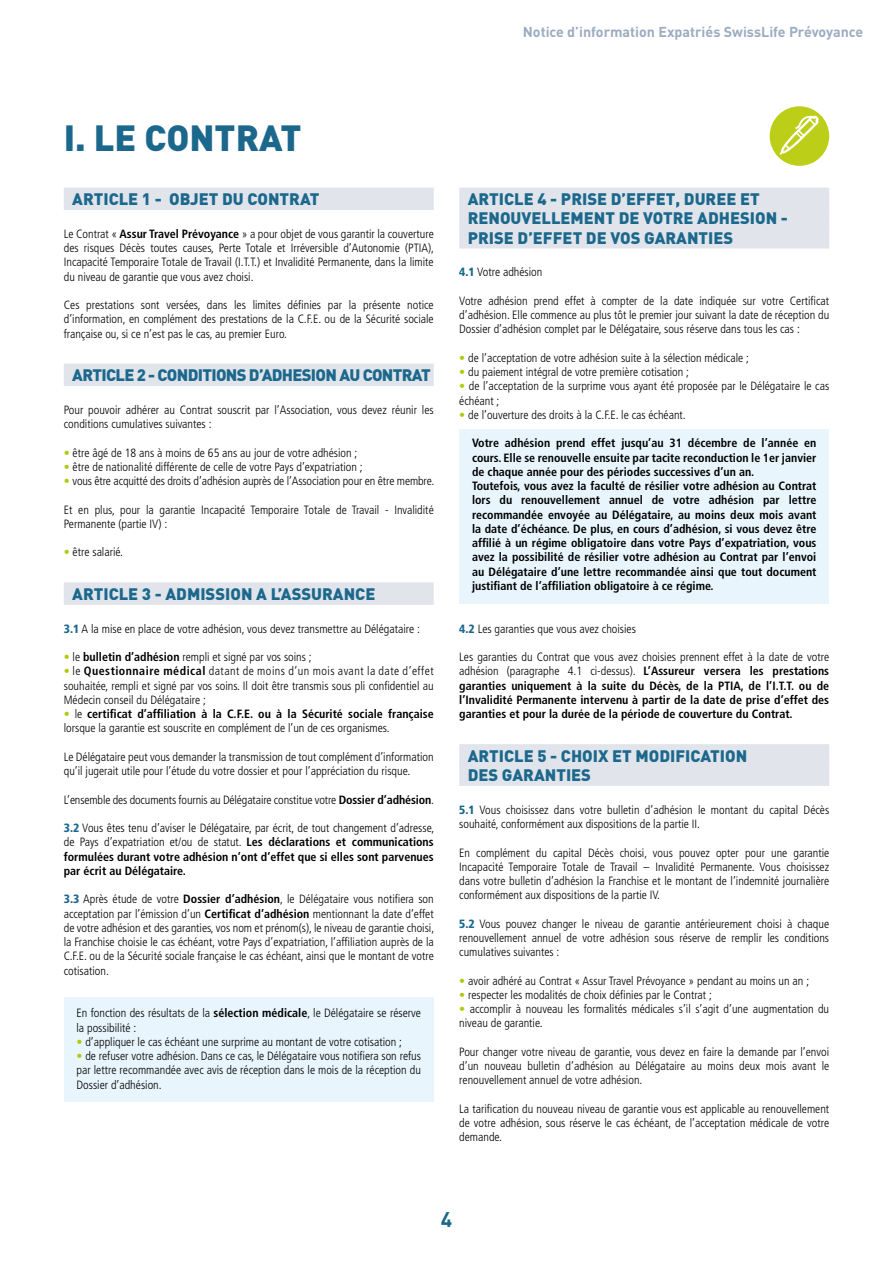
<style>
.page{position:relative;width:893px;height:1263px;background:#fff}
.page>*{position:absolute;margin:0;border:0;box-sizing:border-box;transform-origin:0 0}
.t1{font:900 36px "DIN";color:#1c688c}
.t2{font:700 21px "DIN";color:#1c688c}
.t3{font:900 16.5px/19.2px "DIN";color:#1c688c}
.t4{font:900 16.5px "DIN";letter-spacing:-.04em;color:#1c688c}
.t5{font:700 14.25px "DIN";color:#9bacc1}
.t6{font:300 condensed 12px/14.2px "Frutiger LT Std";color:#000;text-align:justify}
.t7{font:700 condensed 12px/14.2px "Frutiger LT Std";color:#000;text-align:justify}
.s1{font-weight:700}
.s2{color:#b1c906}
.s3{font-weight:900;color:#1c688c}
.s4{font-weight:300}
</style>
<div class="page">
<div style="left:64px;top:998px;width:370px;height:104px;background:#e8f5fc"></div>
<div style="left:459px;top:429px;width:370px;height:175px;background:#e8f5fc"></div>
<div style="left:64px;top:188px;width:370px;height:22px;background:#e1e5eb"></div>
<div style="left:64px;top:364px;width:370px;height:22px;background:#e1e5eb"></div>
<div style="left:64px;top:582px;width:370px;height:23px;background:#e1e5eb"></div>
<div style="left:459px;top:188px;width:370px;height:22px;background:#e1e5eb"></div>
<div style="left:459px;top:207px;width:370px;height:22px;background:#e1e5eb"></div>
<div style="left:459px;top:226px;width:370px;height:23px;background:#e1e5eb"></div>
<div style="left:459px;top:744px;width:370px;height:23px;background:#e1e5eb"></div>
<div style="left:459px;top:763px;width:370px;height:23px;background:#e1e5eb"></div>
<div style="left:770px;top:106px;width:59px;height:60px;background:#bdce18;border-radius:50%"></div>
<svg style="left:780px;top:115px;width:39px;height:40px"></svg>
<p class="t5" style="left:523px;top:23px;width:342px">Notice d’information Expatriés SwissLife Prévoyance</p>
<h1 class="t1" style="left:64px;top:114px;width:239px">I. LE CONTRAT</h1>
<h3 class="t3" style="left:72px;top:189px;width:249px">ARTICLE 1 - OBJET DU CONTRAT</h3>
<p class="t6" style="left:64px;top:227px;width:372px">Le Contrat « <span class="s1">Assur Travel Prévoyance</span> » a pour objet de vous garantir la couverture des risques Décès toutes causes, Perte Totale et Irréversible d’Autonomie (PTIA), Incapacité Temporaire Totale de Travail (I.T.T.) et Invalidité Permanente, dans la limite du niveau de garantie que vous avez choisi.</p>
<p class="t6" style="left:64px;top:298px;width:371px">Ces prestations sont versées, dans les limites définies par la présente notice d’information, en complément des prestations de la C.F.E. ou de la Sécurité sociale française ou, si ce n’est pas le cas, au premier Euro.</p>
<h3 class="t4" style="left:72px;top:364px;width:360px">ARTICLE 2 - CONDITIONS D’ADHESION AU CONTRAT</h3>
<p class="t6" style="left:64px;top:403px;width:371px">Pour pouvoir adhérer au Contrat souscrit par l’Association, vous devez réunir les conditions cumulatives suivantes :</p>
<p class="t6" style="left:64px;top:446px;width:295px"><span class="s2">•</span> être âgé de 18 ans à moins de 65 ans au jour de votre adhésion ;</p>
<p class="t6" style="left:64px;top:460px;width:300px"><span class="s2">•</span> être de nationalité différente de celle de votre Pays d’expatriation ;</p>
<p class="t6" style="left:64px;top:474px;width:372px"><span class="s2">•</span> vous être acquitté des droits d’adhésion auprès de l’Association pour en être membre.</p>
<p class="t6" style="left:64px;top:503px;width:371px">Et en plus, pour la garantie Incapacité Temporaire Totale de Travail - Invalidité<br>Permanente (partie IV) :</p>
<p class="t6" style="left:64px;top:545px;width:61px"><span class="s2">•</span> être salarié.</p>
<h3 class="t3" style="left:72px;top:583px;width:305px">ARTICLE 3 - ADMISSION A L’ASSURANCE</h3>
<p class="t6" style="left:64px;top:622px;width:358px"><span class="s3">3.1</span> A la mise en place de votre adhésion, vous devez transmettre au Délégataire :</p>
<p class="t6" style="left:64px;top:650px;width:250px"><span class="s2">•</span> le <span class="s1">bulletin d’adhésion</span> rempli et signé par vos soins ;</p>
<p class="t6" style="left:64px;top:664px;width:371px"><span class="s2">•</span> le <span class="s1">Questionnaire médical</span> datant de moins d’un mois avant la date d’effet souhaitée, rempli et signé par vos soins. Il doit être transmis sous pli confidentiel au Médecin conseil du Délégataire ;</p>
<p class="t6" style="left:64px;top:707px;width:371px"><span class="s2">•</span> le <span class="s1">certificat d’affiliation à la C.F.E. ou à la Sécurité sociale française </span>lorsque la garantie est souscrite en complément de l’un de ces organismes.</p>
<p class="t6" style="left:64px;top:750px;width:371px">Le Délégataire peut vous demander la transmission de tout complément d’information qu’il jugerait utile pour l’étude du votre dossier et pour l’appréciation du risque.</p>
<p class="t6" style="left:64px;top:793px;width:372px">L’ensemble des documents fournis au Délégataire constitue votre <span class="s1">Dossier d’adhésion</span>.</p>
<p class="t7" style="left:64px;top:821px;width:372px"><span class="s3">3.2</span> <span class="s4">Vous êtes tenu d’aviser le Délégataire, par écrit, de tout changement d’adresse, de Pays d’expatriation et/ou de statut.</span> Les déclarations et communications formulées durant votre adhésion n’ont d’effet que si elles sont parvenues par écrit au Délégataire.</p>
<p class="t6" style="left:64px;top:892px;width:372px"><span class="s3">3.3</span> Après étude de votre <span class="s1">Dossier d’adhésion</span>, le Délégataire vous notifiera son acceptation par l’émission d’un <span class="s1">Certificat d’adhésion</span> mentionnant la date d’effet de votre adhésion et des garanties, vos nom et prénom(s), le niveau de garantie choisi, la Franchise choisie le cas échéant, votre Pays d’expatriation, l’affiliation auprès de la C.F.E. ou de la Sécurité sociale française le cas échéant, ainsi que le montant de votre cotisation.</p>
<p class="t6" style="left:77px;top:1006px;width:346px">En fonction des résultats de la <span class="s1">sélection médicale</span>, le Délégataire se réserve la possibilité :</p>
<p class="t6" style="left:77px;top:1035px;width:327px"><span class="s2">•</span> d’appliquer le cas échéant une surprime au montant de votre cotisation ;</p>
<p class="t6" style="left:77px;top:1049px;width:346px"><span class="s2">•</span> de refuser votre adhésion. Dans ce cas, le Délégataire vous notifiera son refus par lettre recommandée avec avis de réception dans le mois de la réception du Dossier d’adhésion.</p>
<h3 class="t3" style="left:468px;top:189px;width:322px">ARTICLE 4 - PRISE D’EFFET, DUREE ET<br>RENOUVELLEMENT DE VOTRE ADHESION -<br>PRISE D’EFFET DE VOS GARANTIES</h3>
<p class="t6" style="left:459px;top:265px;width:85px"><span class="s3">4.1</span> Votre adhésion</p>
<p class="t6" style="left:459px;top:294px;width:371px">Votre adhésion prend effet à compter de la date indiquée sur votre Certificat d’adhésion. Elle commence au plus tôt le premier jour suivant la date de réception du Dossier d’adhésion complet par le Délégataire, sous réserve dans tous les cas :</p>
<p class="t6" style="left:459px;top:351px;width:291px"><span class="s2">•</span> de l’acceptation de votre adhésion suite à la sélection médicale ;</p>
<p class="t6" style="left:459px;top:365px;width:231px"><span class="s2">•</span> du paiement intégral de votre première cotisation ;</p>
<p class="t6" style="left:459px;top:379px;width:371px"><span class="s2">•</span> de l’acceptation de la surprime vous ayant été proposée par le Délégataire le cas échéant ;</p>
<p class="t6" style="left:459px;top:408px;width:228px"><span class="s2">•</span> de l’ouverture des droits à la C.F.E. le cas échéant.</p>
<p class="t7" style="left:472px;top:436px;width:346px;text-align:left">Votre adhésion prend effet jusqu’au 31 décembre de l’année en cours. Elle se renouvelle ensuite par tacite reconduction le 1er janvier de chaque année pour des périodes successives d’un an.<br>Toutefois, vous avez la faculté de résilier votre adhésion au Contrat lors du renouvellement annuel de votre adhésion par lettre recommandée envoyée au Délégataire, au moins deux mois avant la date d’échéance. De plus, en cours d’adhésion, si vous devez être affilié à un régime obligatoire dans votre Pays d’expatriation, vous avez la possibilité de résilier votre adhésion au Contrat par l’envoi au Délégataire d’une lettre recommandée ainsi que tout document justifiant de l’affiliation obligatoire à ce régime.</p>
<p class="t6" style="left:459px;top:621px;width:178px"><span class="s3">4.2</span> Les garanties que vous avez choisies</p>
<p class="t7" style="left:459px;top:650px;width:371px"><span class="s4">Les garanties du Contrat que vous avez choisies prennent effet à la date de votre adhésion (paragraphe 4.1 ci-dessus).</span> L’Assureur versera les prestations garanties uniquement à la suite du Décès, de la PTIA, de l’I.T.T. ou de l’Invalidité Permanente intervenu à partir de la date de prise d’effet des garanties et pour la durée de la période de couverture du Contrat.</p>
<h3 class="t3" style="left:468px;top:745px;width:281px">ARTICLE 5 - CHOIX ET MODIFICATION<br>DES GARANTIES</h3>
<p class="t6" style="left:459px;top:803px;width:371px"><span class="s3">5.1</span> Vous choisissez dans votre bulletin d’adhésion le montant du capital Décès souhaité, conformément aux dispositions de la partie II.</p>
<p class="t6" style="left:459px;top:845px;width:371px">En complément du capital Décès choisi, vous pouvez opter pour une garantie Incapacité Temporaire Totale de Travail – Invalidité Permanente. Vous choisissez dans votre bulletin d’adhésion la Franchise et le montant de l’indemnité journalière conformément aux dispositions de la partie IV.</p>
<p class="t6" style="left:459px;top:917px;width:371px"><span class="s3">5.2</span> Vous pouvez changer le niveau de garantie antérieurement choisi à chaque renouvellement annuel de votre adhésion sous réserve de remplir les conditions cumulatives suivantes :</p>
<p class="t6" style="left:459px;top:974px;width:351px"><span class="s2">•</span> avoir adhéré au Contrat « Assur Travel Prévoyance » pendant au moins un an ;</p>
<p class="t6" style="left:459px;top:988px;width:254px"><span class="s2">•</span> respecter les modalités de choix définies par le Contrat ;</p>
<p class="t6" style="left:459px;top:1002px;width:371px"><span class="s2">•</span> accomplir à nouveau les formalités médicales s’il s’agit d’une augmentation du niveau de garantie.</p>
<p class="t6" style="left:459px;top:1045px;width:371px">Pour changer votre niveau de garantie, vous devez en faire la demande par l’envoi d’un nouveau bulletin d’adhésion au Délégataire au moins deux mois avant le renouvellement annuel de votre adhésion.</p>
<p class="t6" style="left:459px;top:1102px;width:371px">La tarification du nouveau niveau de garantie vous est applicable au renouvellement de votre adhésion, sous réserve le cas échéant, de l’acceptation médicale de votre demande.</p>
<h2 class="t2" style="left:441px;top:1206px;width:13px">4</h2>
</div>
